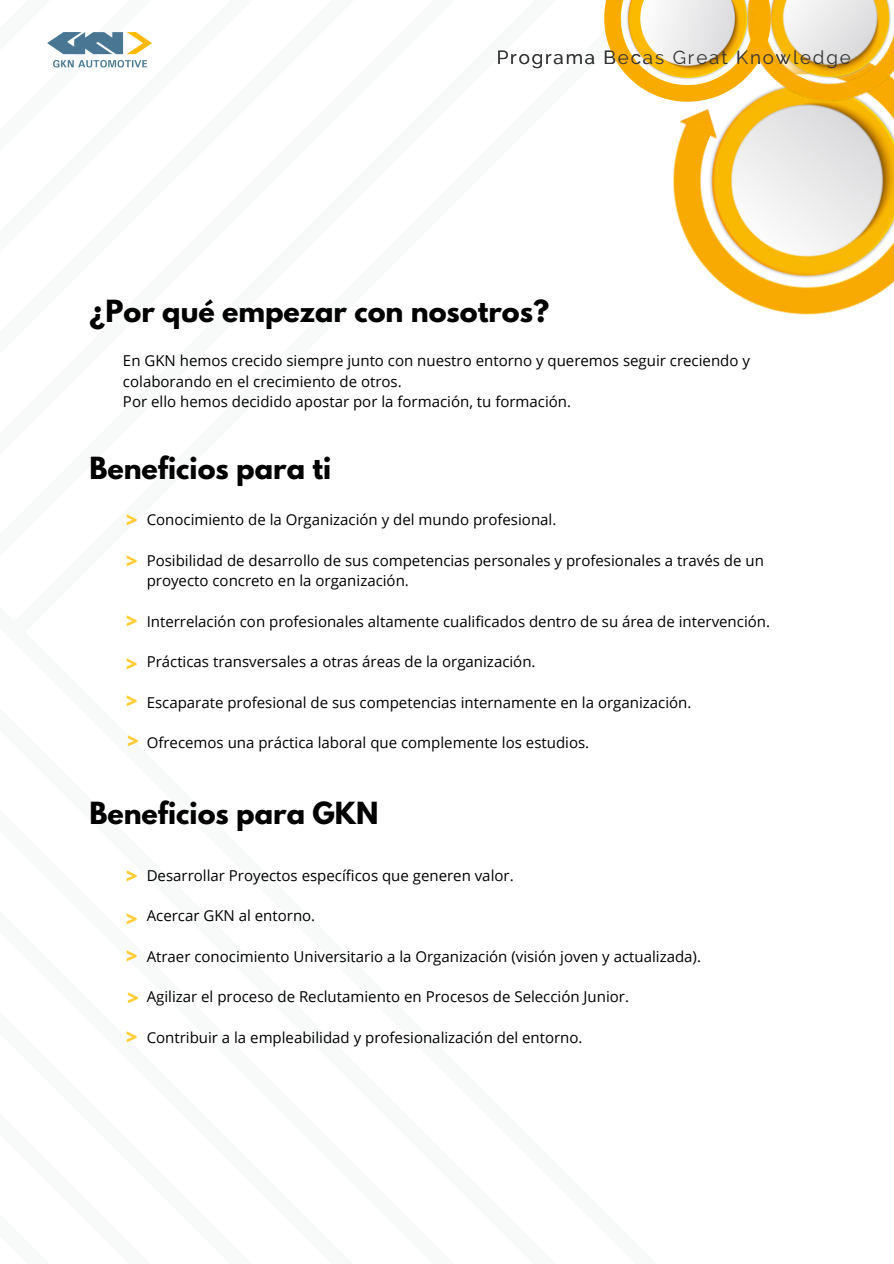
<style>
.page{position:relative;width:894px;height:1264px;background:#fff}
.page>*{position:absolute;margin:0;border:0;box-sizing:border-box;transform-origin:0 0}
.t1{font:700 27px "League Spartan";color:#000}
.t2{font:800 19.95px "Open Sans";color:#fc3}
.t3{font:18.75px "Raleway";letter-spacing:.1em;color:#333}
.t4{font:15px/20.2px "Open Sans";color:#000}
</style>
<div class="page">
<img style="left:47px;top:33px;width:104px;height:35px">
<img style="left:673px;top:108px;width:220px;height:207px">
<img style="left:713px;top:0;width:180px;height:135px">
<img style="left:604px;top:0;width:172px;height:107px">
<p class="t3" style="left:496px;top:47px;width:355px">Programa Becas Great Knowledge</p>
<p class="t1" style="left:89px;top:297px;width:461px">¿Por qué empezar con nosotros?</p>
<p class="t4" style="left:123px;top:350px;width:628px">En GKN hemos crecido siempre junto con nuestro entorno y queremos seguir creciendo y colaborando en el crecimiento de otros.</p>
<p class="t4" style="left:123px;top:391px;width:449px">Por ello hemos decidido apostar por la formación, tu formación.</p>
<p class="t1" style="left:89px;top:455px;width:243px">Beneficios para ti</p>
<p class="t2" style="left:126px;top:506px;width:13px">&gt;</p>
<p class="t2" style="left:126px;top:546px;width:13px">&gt;</p>
<p class="t2" style="left:126px;top:607px;width:13px">&gt;</p>
<p class="t2" style="left:126px;top:649px;width:13px">&gt;</p>
<p class="t2" style="left:126px;top:686px;width:13px">&gt;</p>
<p class="t2" style="left:127px;top:726px;width:13px">&gt;</p>
<p class="t4" style="left:147px;top:509px;width:411px">Conocimiento de la Organización y del mundo profesional.</p>
<p class="t4" style="left:147px;top:550px;width:618px">Posibilidad de desarrollo de sus competencias personales y profesionales a través de un proyecto concreto en la organización.</p>
<p class="t4" style="left:147px;top:611px;width:624px">Interrelación con profesionales altamente cualificados dentro de su área de intervención.</p>
<p class="t4" style="left:147px;top:651px;width:390px">Prácticas transversales a otras áreas de la organización.</p>
<p class="t4" style="left:147px;top:692px;width:546px">Escaparate profesional de sus competencias internamente en la organización.</p>
<p class="t4" style="left:147px;top:732px;width:444px">Ofrecemos una práctica laboral que complemente los estudios.</p>
<p class="t1" style="left:89px;top:799px;width:290px">Beneficios para GKN</p>
<p class="t4" style="left:147px;top:864px;width:368px">Desarrollar Proyectos específicos que generen valor.</p>
<p class="t4" style="left:147px;top:905px;width:170px">Acercar GKN al entorno.</p>
<p class="t4" style="left:147px;top:945px;width:555px">Atraer conocimiento Universitario a la Organización (visión joven y actualizada).</p>
<p class="t4" style="left:147px;top:986px;width:483px">Agilizar el proceso de Reclutamiento en Procesos de Selección Junior.</p>
<p class="t4" style="left:147px;top:1026px;width:437px">Contribuir a la empleabilidad y profesionalización del entorno.</p>
<p class="t2" style="left:126px;top:861px;width:13px">&gt;</p>
<p class="t2" style="left:126px;top:904px;width:13px">&gt;</p>
<p class="t2" style="left:126px;top:941px;width:13px">&gt;</p>
<p class="t2" style="left:127px;top:983px;width:13px">&gt;</p>
<p class="t2" style="left:126px;top:1023px;width:13px">&gt;</p>
</div>
